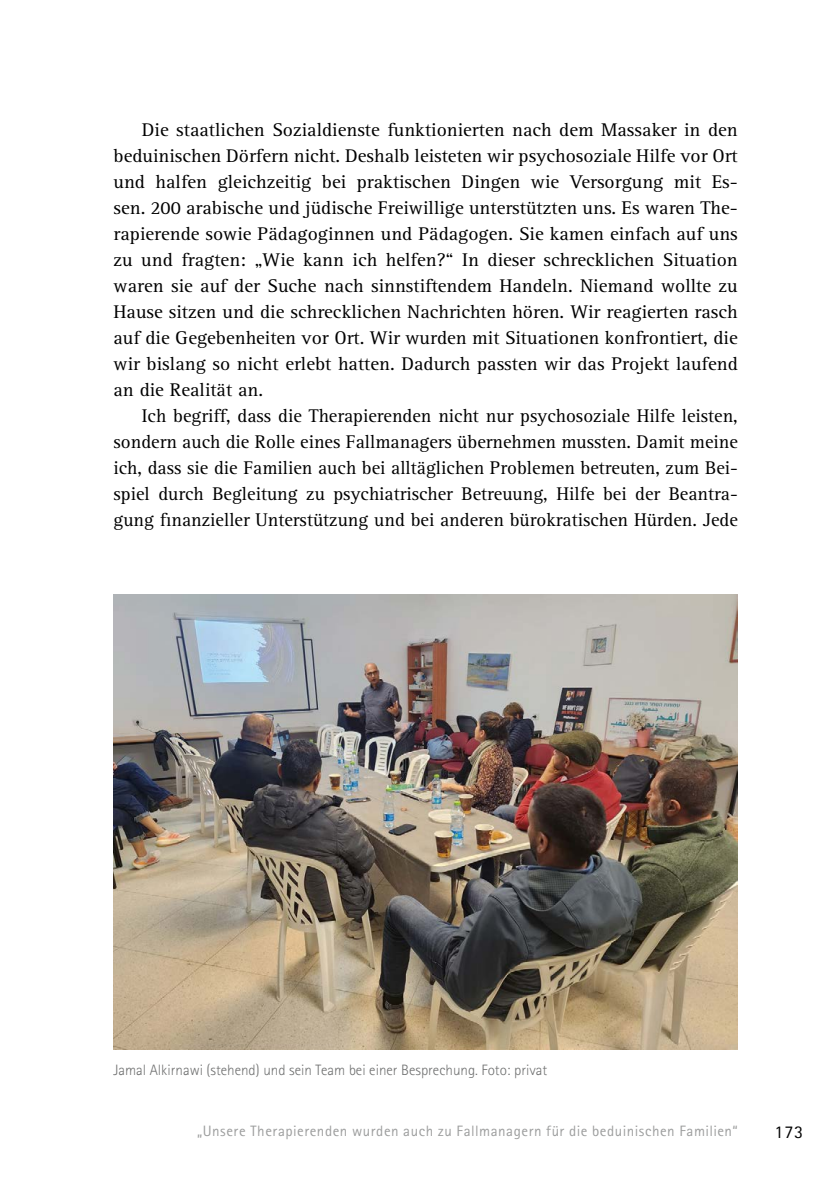
<style>
.page{position:relative;width:840px;height:1191px;background:#fff}
.page>*{position:absolute;margin:0;border:0;box-sizing:border-box;transform-origin:0 0}
.Bodytext-2{font:19px/26px "Rotis Serif";color:#000;text-align:justify}
.t1{font:18px "Rotis Sans Serif";color:#000}
.t2{font:15px "Rotis Sans Serif";letter-spacing:.03em;color:#9d9e9e}
.t3{font:300 15px "Rotis Sans Serif";color:#6f7070}
</style>
<div class="page">
<img style="left:113px;top:594px;width:624px;height:455px">
<p class="Bodytext-2" style="left:113px;top:117px;width:625px;text-indent:28px">Die staatlichen Sozialdienste funktionierten nach dem Massaker in den beduinischen Dörfern nicht. Deshalb leisteten wir psychosoziale Hilfe vor Ort und halfen gleichzeitig bei praktischen Dingen wie Versorgung mit Es&shy;sen. 200 arabische und jüdische Freiwillige unterstützten uns. Es waren The&shy;rapierende sowie Pädagoginnen und Pädagogen. Sie kamen einfach auf uns zu und fragten: „Wie kann ich helfen?“ In dieser schrecklichen Situation waren sie auf der Suche nach sinnstiftendem Handeln. Niemand wollte zu Hause sitzen und die schrecklichen Nachrichten hören. Wir reagierten rasch auf die Gegebenheiten vor Ort. Wir wurden mit Situationen konfrontiert, die wir bislang so nicht erlebt hatten. Dadurch passten wir das Projekt laufend an die Realität an.</p>
<p class="Bodytext-2" style="left:113px;top:403px;width:625px;text-indent:28px">Ich begriff, dass die Therapierenden nicht nur psychosoziale Hilfe leisten, sondern auch die Rolle eines Fallmanagers übernehmen mussten. Damit meine ich, dass sie die Familien auch bei alltäglichen Problemen betreuten, zum Bei&shy;spiel durch Begleitung zu psychiatrischer Betreuung, Hilfe bei der Beantra&shy;gung finanzieller Unterstützung und bei anderen bürokratischen Hürden. Jede</p>
<p class="t3" style="left:113px;top:1061px;width:435px">Jamal Alkirnawi (stehend) und sein Team bei einer Besprechung. Foto: privat</p>
<p class="t2" style="left:197px;top:1122px;width:542px">„Unsere Therapierenden wurden auch zu Fallmanagern für die beduinischen Familien“</p>
<p class="t1" style="left:774px;top:1121px;width:30px">173</p>
</div>
